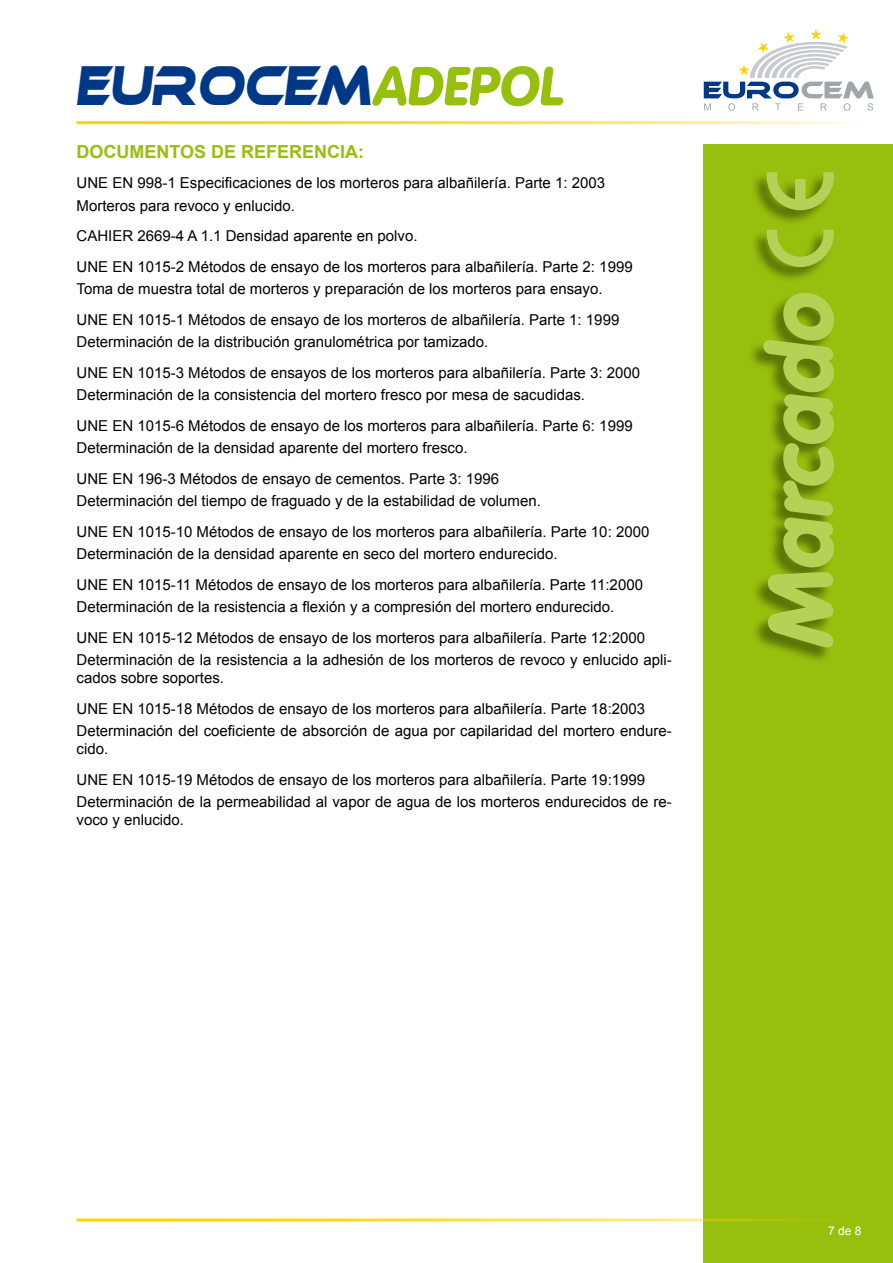
<style>
.page{position:relative;width:893px;height:1263px;background:#fff}
.page>*{position:absolute;margin:0;border:0;box-sizing:border-box;transform-origin:0 0}
.t1{font:900 90px "VAG Rounded Std";color:#b6d256}
.t2{font:54px "Ethnocentric";color:#003888;scale:.75 1}
.t3{font:700 18px "Arial";color:#97bf0d}
.t4{font:15px/30.8px "Arial";color:#000}
.t5{font:12px "Arial";color:#fff}
.s1{font-family:"VAG Rounded Std";font-weight:900;color:#97bf0d}
</style>
<div class="page">
<div style="left:704px;top:145px;width:189px;height:1118px;background:#97bf0d"></div>
<hr style="left:77px;top:1218px;width:816px;height:3px;background:#ffd300">
<hr style="left:77px;top:121px;width:816px;height:3px;background:#ffd300">
<div style="left:747px;top:293px;width:86px;height:371px;background:#000;opacity:.4"></div>
<svg style="left:704px;top:29px;width:170px;height:82px"></svg>
<div style="left:750px;top:172px;width:84px;height:112px;background:#000;opacity:.4"></div>
<svg style="left:767px;top:172px;width:67px;height:95px"></svg>
<h2 class="t2" style="left:77px;top:58px;width:660px">EUROCEM<span class="s1">ADEPOL</span></h2>
<p class="t3" style="left:77px;top:139px;width:289px">DOCUMENTOS DE REFERENCIA:</p>
<p class="t4" style="left:77px;top:172px;width:530px;line-height:22.2px">UNE EN 998-1 Especificaciones de los morteros para albañilería. Parte 1: 2003<br>Morteros para revoco y enlucido.</p>
<p class="t4" style="left:77px;top:221px;width:558px">CAHIER 2669-4 A 1.1 Densidad aparente en polvo.<br>UNE EN 1015-2 Métodos de ensayo de los morteros para albañilería. Parte 2: 1999</p>
<p class="t4" style="left:77px;top:274px;width:544px">Toma de muestra total de morteros y preparación de los morteros para ensayo.<br>UNE EN 1015-1 Métodos de ensayo de los morteros de albañilería. Parte 1: 1999</p>
<p class="t4" style="left:77px;top:327px;width:565px">Determinación de la distribución granulométrica por tamizado.<br>UNE EN 1015-3 Métodos de ensayos de los morteros para albañilería. Parte 3: 2000</p>
<p class="t4" style="left:77px;top:380px;width:558px">Determinación de la consistencia del mortero fresco por mesa de sacudidas.<br>UNE EN 1015-6 Métodos de ensayo de los morteros para albañilería. Parte 6: 1999</p>
<p class="t4" style="left:77px;top:433px;width:424px">Determinación de la densidad aparente del mortero fresco.<br>UNE EN 196-3 Métodos de ensayo de cementos. Parte 3: 1996</p>
<p class="t4" style="left:77px;top:486px;width:574px">Determinación del tiempo de fraguado y de la estabilidad de volumen.<br>UNE EN 1015-10 Métodos de ensayo de los morteros para albañilería. Parte 10: 2000</p>
<p class="t4" style="left:77px;top:539px;width:568px">Determinación de la densidad aparente en seco del mortero endurecido.<br>UNE EN 1015-11 Métodos de ensayo de los morteros para albañilería. Parte 11:2000</p>
<p class="t4" style="left:77px;top:592px;width:570px">Determinación de la resistencia a flexión y a compresión del mortero endurecido.<br>UNE EN 1015-12 Métodos de ensayo de los morteros para albañilería. Parte 12:2000</p>
<p class="t4" style="left:77px;top:651px;width:597px;line-height:18px">Determinación de la resistencia a la adhesión de los morteros de revoco y enlucido apli&shy;cados sobre soportes.</p>
<p class="t4" style="left:77px;top:698px;width:597px;line-height:22.2px">UNE EN 1015-18 Métodos de ensayo de los morteros para albañilería. Parte 18:2003<br>Determinación del coeficiente de absorción de agua por capilaridad del mortero endure-</p>
<p class="t4" style="left:77px;top:734px;width:570px">cido.<br>UNE EN 1015-19 Métodos de ensayo de los morteros para albañilería. Parte 19:1999</p>
<p class="t4" style="left:77px;top:793px;width:597px;line-height:18px">Determinación de la permeabilidad al vapor de agua de los morteros endurecidos de re&shy;voco y enlucido.</p>
<h1 class="t1" style="left:746px;top:650px;width:371px;rotate:-90deg">Marcado</h1>
<p class="t5" style="left:828px;top:1223px;width:35px">7 de 8</p>
</div>
